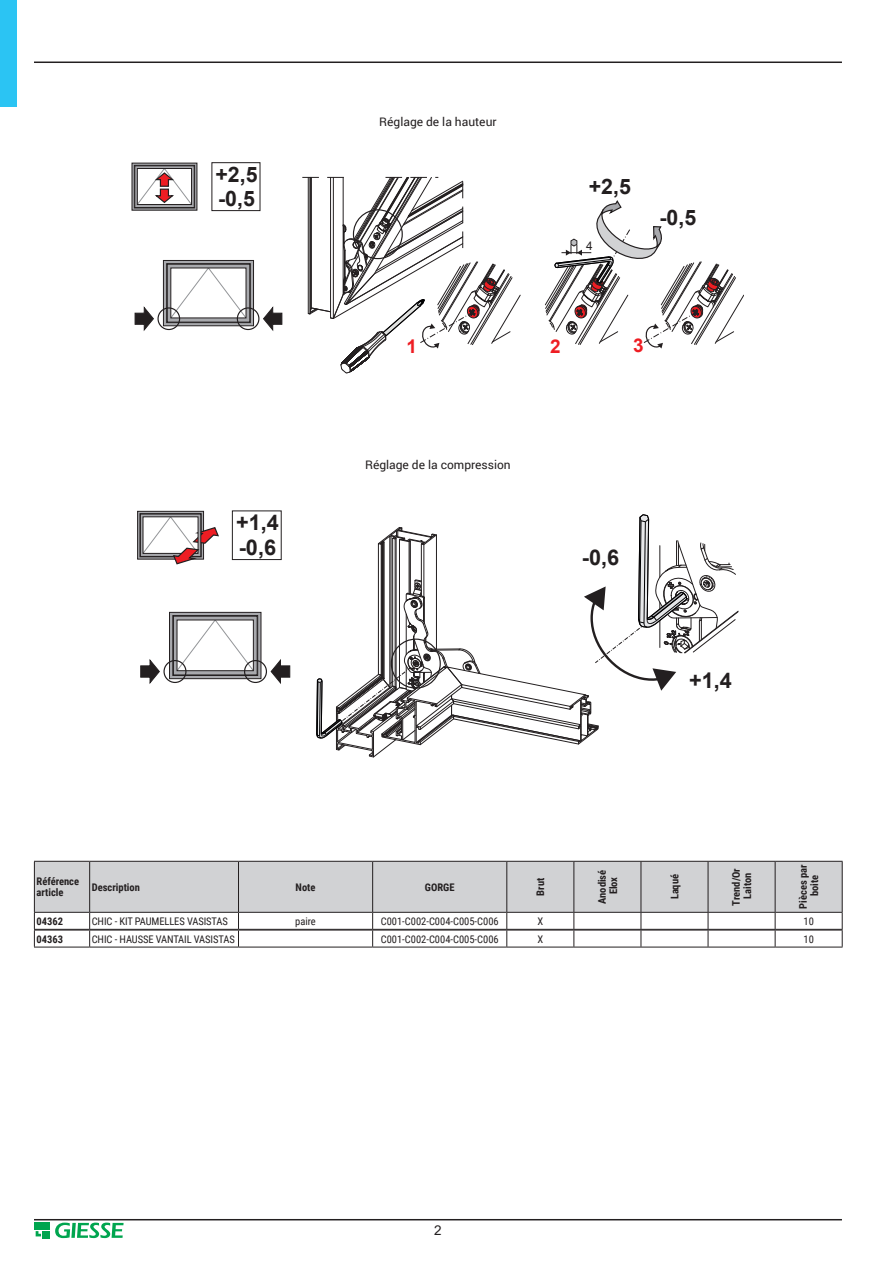
<style>
.page{position:relative;width:893px;height:1263px;background:#fff}
.page>*{position:absolute;margin:0;border:0;box-sizing:border-box;transform-origin:0 0}
.t1{font:700 21.6px/24.2px "Arial";color:#231f20}
.t2{font:700 21.3px/23.9px "Arial";color:#231f20}
.t3{font:700 18.9px "Arial";color:#ee1d23}
.t4{font:13.5px "Arial";color:#231f20}
.t5{font:12px "Roboto";color:#231f20}
.t6{font:11.85px "Arial";color:#231f20}
.t7{font:10.5px "Roboto Condensed";letter-spacing:-.01em;color:#231f20}
.t8{font:700 10.5px/11.2px "Roboto Condensed";color:#231f20;text-align:center}
</style>
<div class="page">
<hr style="left:34px;top:62px;width:808px;height:1px;background:#231f20">
<hr style="left:34px;top:1219px;width:808px;height:1px;background:#231f20">
<div style="left:34px;top:1223px;width:7px;height:7px;background:#00a54f"></div>
<div style="left:42px;top:1223px;width:8px;height:7px;background:#00a54f"></div>
<div style="left:42px;top:1231px;width:8px;height:7px;background:#00a54f"></div>
<svg style="left:36px;top:1231px;width:5px;height:5px"></svg>
<svg style="left:55px;top:1222px;width:69px;height:16px"></svg>
<div style="left:0;top:0;width:17px;height:106px;background:#2bc4f3"></div>
<svg style="left:132px;top:163px;width:65px;height:47px"></svg>
<svg style="left:163px;top:260px;width:91px;height:66px"></svg>
<div style="left:157px;top:307px;width:23px;height:23px;border:1px solid #231f20;border-radius:50%"></div>
<div style="left:237px;top:307px;width:22px;height:23px;border:1px solid #231f20;border-radius:50%"></div>
<svg style="left:135px;top:306px;width:19px;height:25px"></svg>
<svg style="left:263px;top:306px;width:19px;height:25px"></svg>
<div style="left:212px;top:162px;width:48px;height:49px;border:1px solid #231f20"></div>
<svg style="left:302px;top:177px;width:219px;height:196px"></svg>
<svg style="left:545px;top:200px;width:199px;height:148px"></svg>
<div style="left:232px;top:511px;width:49px;height:49px;border:1px solid #231f20"></div>
<svg style="left:137px;top:511px;width:82px;height:54px"></svg>
<svg style="left:169px;top:612px;width:92px;height:67px"></svg>
<div style="left:163px;top:660px;width:24px;height:23px;border:1px solid #231f20;border-radius:50%"></div>
<div style="left:244px;top:660px;width:23px;height:23px;border:1px solid #231f20;border-radius:50%"></div>
<svg style="left:140px;top:659px;width:20px;height:25px"></svg>
<svg style="left:271px;top:659px;width:19px;height:25px"></svg>
<svg style="left:316px;top:514px;width:423px;height:244px"></svg>
<div style="left:391px;top:638px;width:50px;height:51px;border:1px solid #231f20;border-radius:50%"></div>
<hr style="left:34px;top:947px;width:56px;height:1px;background:#231f20">
<hr style="left:90px;top:947px;width:148px;height:1px;background:#231f20">
<hr style="left:238px;top:947px;width:135px;height:1px;background:#231f20">
<hr style="left:373px;top:947px;width:134px;height:1px;background:#231f20">
<hr style="left:507px;top:947px;width:67px;height:1px;background:#231f20">
<hr style="left:574px;top:947px;width:67px;height:1px;background:#231f20">
<hr style="left:641px;top:947px;width:67px;height:1px;background:#231f20">
<hr style="left:708px;top:947px;width:67px;height:1px;background:#231f20">
<svg style="left:34px;top:861px;width:809px;height:86px"></svg>
<hr style="left:775px;top:947px;width:68px;height:1px;background:#231f20">
<h2 class="t2" style="left:215px;top:163px;width:44px">+2,5 -0,5</h2>
<h1 class="t1" style="left:236px;top:511px;width:44px">+1,4 -0,6</h1>
<p class="t5" style="left:379px;top:114px;width:119px">Réglage de la hauteur</p>
<h2 class="t2" style="left:589px;top:175px;width:44px">+2,5</h2>
<p class="t6" style="left:586px;top:238px;width:8px">4</p>
<h2 class="t2" style="left:659px;top:206px;width:38px">-0,5</h2>
<h3 class="t3" style="left:407px;top:333px;width:12px">1</h3>
<h3 class="t3" style="left:550px;top:333px;width:12px">2</h3>
<h3 class="t3" style="left:633px;top:332px;width:12px">3</h3>
<p class="t5" style="left:365px;top:457px;width:147px">Réglage de la compression</p>
<h1 class="t1" style="left:582px;top:546px;width:39px">-0,6</h1>
<h1 class="t1" style="left:689px;top:669px;width:44px">+1,4</h1>
<p class="t8" style="left:37px;top:875px;width:44px;text-align:left">Référence article</p>
<p class="t8" style="left:92px;top:881px;width:50px">Description</p>
<p class="t8" style="left:296px;top:881px;width:21px">Note</p>
<p class="t8" style="left:425px;top:881px;width:31px">GORGE</p>
<p class="t8" style="left:535px;top:896px;width:19px;rotate:-90deg">Brut</p>
<p class="t8" style="left:596px;top:904px;width:36px;rotate:-90deg">Anodisé<br>Elox</p>
<p class="t8" style="left:669px;top:899px;width:27px;rotate:-90deg">Laqué</p>
<p class="t8" style="left:730px;top:905px;width:39px;rotate:-90deg">Trend/Or<br>Laiton</p>
<p class="t8" style="left:797px;top:909px;width:46px;rotate:-90deg">Pièces par boite</p>
<p class="t8" style="left:37px;top:915px;width:28px">04362</p>
<p class="t7" style="left:92px;top:914px;width:138px">CHIC - KIT PAUMELLES VASISTAS</p>
<p class="t7" style="left:295px;top:914px;width:22px">paire</p>
<p class="t7" style="left:381px;top:914px;width:119px">C001-C002-C004-C005-C006</p>
<p class="t7" style="left:537px;top:914px;width:7px">X</p>
<p class="t7" style="left:803px;top:914px;width:12px">10</p>
<p class="t8" style="left:37px;top:933px;width:28px">04363</p>
<p class="t7" style="left:92px;top:931px;width:144px">CHIC - HAUSSE VANTAIL VASISTAS</p>
<p class="t7" style="left:381px;top:931px;width:119px">C001-C002-C004-C005-C006</p>
<p class="t7" style="left:537px;top:931px;width:7px">X</p>
<p class="t7" style="left:803px;top:931px;width:12px">10</p>
<p class="t4" style="left:434px;top:1220px;width:9px">2</p>
</div>
